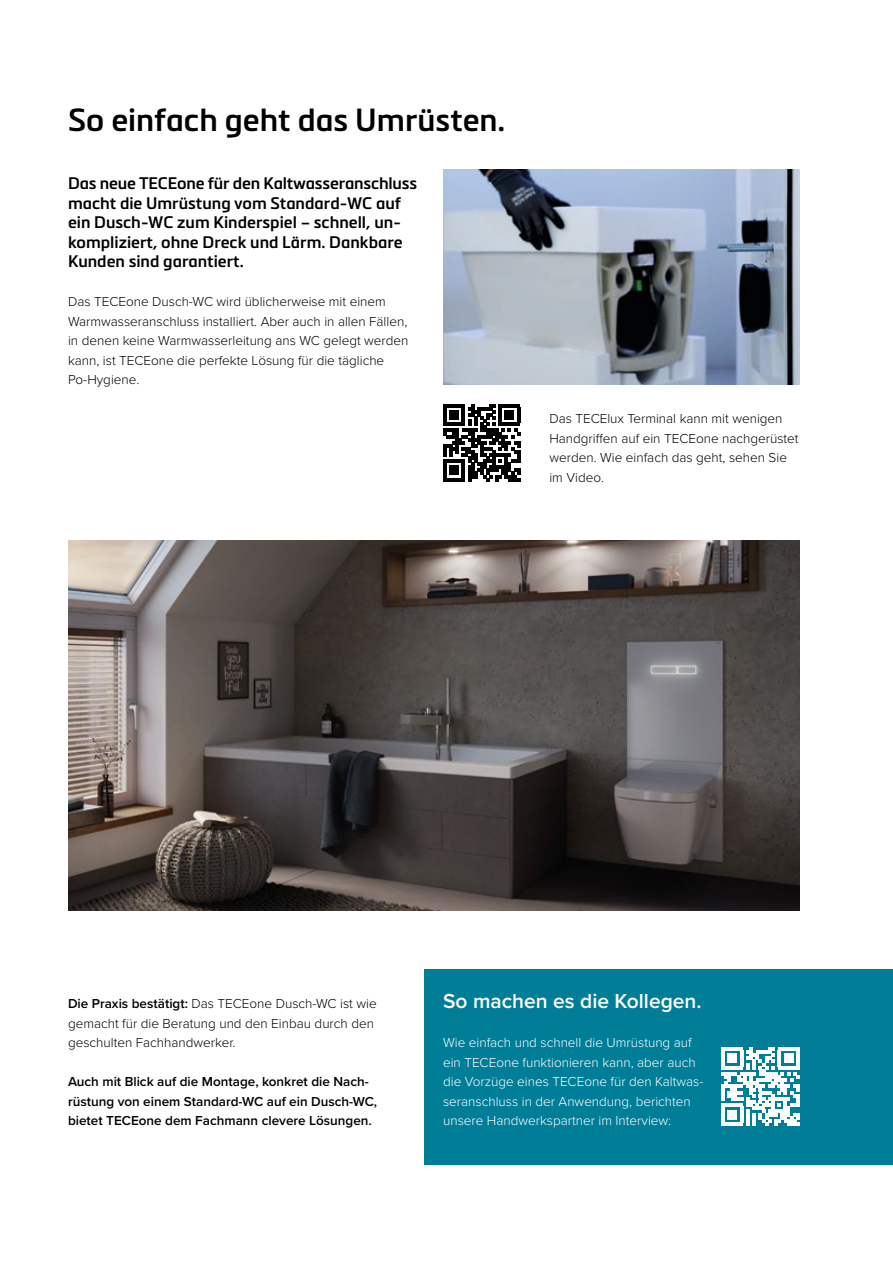
<style>
.page{position:relative;width:893px;height:1263px;background:#fff}
.page>*{position:absolute;margin:0;border:0;box-sizing:border-box;transform-origin:0 0}
.t1{font:600 31.5px "Metronic Pro";color:#000}
.t2{font:600 21px "Proxima Nova";color:#fff}
.t3{font:600 16.5px/19.5px "Metronic Pro";color:#000}
.t4{font:300 13.5px/19.5px "Proxima Nova";color:#000}
.t5{font:300 13.5px/19.5px "Proxima Nova";color:#fff}
.t6{font:600 13.5px/19.5px "Proxima Nova";color:#000}
.s1{font-weight:600}
</style>
<div class="page">
<div style="left:424px;top:969px;width:469px;height:195px;background:#007d97"></div>
<img style="left:68px;top:540px;width:731px;height:371px">
<img style="left:443px;top:170px;width:356px;height:214px">
<svg style="left:443px;top:404px;width:77px;height:77px"></svg>
<hr style="left:443px;top:478px;width:22px;height:3px;background:#000">
<div style="left:450px;top:466px;width:9px;height:9px;background:#000"></div>
<svg style="left:721px;top:1047px;width:78px;height:78px"></svg>
<hr style="left:721px;top:1122px;width:22px;height:3px;background:#fff">
<div style="left:728px;top:1110px;width:9px;height:9px;background:#fff"></div>
<h1 class="t1" style="left:68px;top:100px;width:439px">So einfach geht das Umrüsten.</h1>
<p class="t3" style="left:68px;top:173px;width:351px">Das neue TECEone für den Kaltwasseranschluss macht die Umrüstung vom Standard-WC auf ein Dusch-WC zum Kinderspiel – schnell, un&shy;kompliziert, ohne Dreck und Lärm. Dankbare Kunden sind garantiert.</p>
<p class="t4" style="left:68px;top:291px;width:342px">Das TECEone Dusch-WC wird üblicherweise mit einem Warmwasseranschluss installiert. Aber auch in allen Fällen, in denen keine Warmwasserleitung ans WC gelegt werden kann, ist TECEone die perfekte Lösung für die tägliche Po-Hygiene.</p>
<p class="t4" style="left:549px;top:408px;width:251px">Das TECElux Terminal kann mit wenigen<br>Handgriffen auf ein TECEone nachgerüstet werden. Wie einfach das geht, sehen Sie im Video.</p>
<p class="t4" style="left:68px;top:993px;width:310px"><span class="s1">Die Praxis bestätigt:</span> Das TECEone Dusch-WC ist wie gemacht für die Beratung und den Einbau durch den geschulten Fachhandwerker.</p>
<p class="t6" style="left:68px;top:1072px;width:311px">Auch mit Blick auf die Montage, konkret die Nach&shy;rüstung von einem Standard-WC auf ein Dusch-WC, bietet TECEone dem Fachmann clevere Lösungen.</p>
<h2 class="t2" style="left:443px;top:986px;width:260px">So machen es die Kollegen.</h2>
<p class="t5" style="left:443px;top:1032px;width:262px">Wie einfach und schnell die Umrüstung auf ein TECEone funktionieren kann, aber auch die Vorzüge eines TECEone für den Kaltwas&shy;seranschluss in der Anwendung, berichten unsere Handwerkspartner im Interview:</p>
</div>
